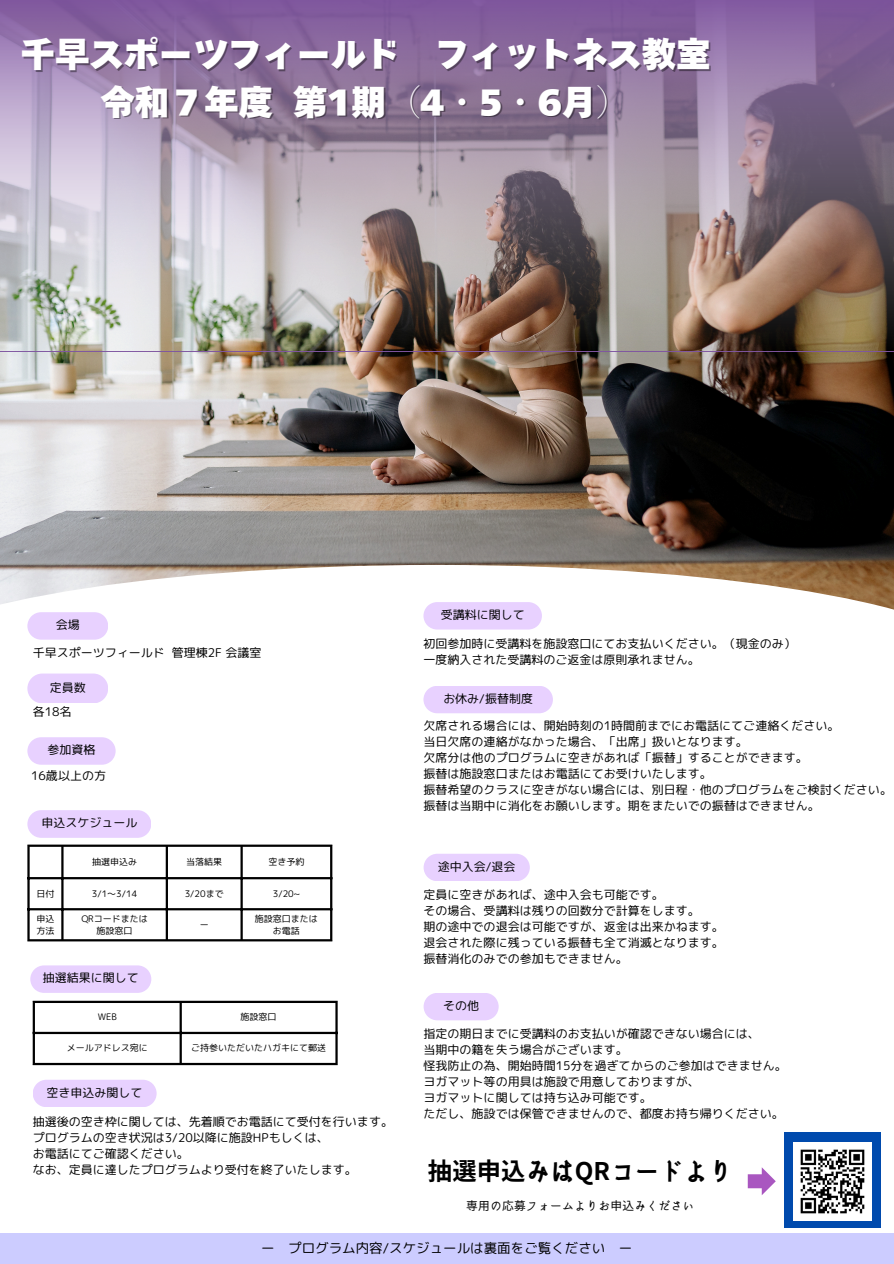
<style>
.page{position:relative;width:894px;height:1264px;background:#fff}
.page>*{position:absolute;margin:0;border:0;box-sizing:border-box;transform-origin:0 0}
.t1{font:34.5px "Tazugane Info Std N X Black";color:#fff}
.t2{font:700 24.3px "irohakaku C";letter-spacing:.005em;color:#000}
.t3{font:13.5px "rounded mplus 1 p regular";color:#000}
.t4{font:12px/16px "rounded mplus 1 p regular";color:#000}
.t5{font:11.7px "irohakaku C";letter-spacing:.025em;color:#000}
.t6{font:9px "rounded mplus 1 p regular";color:#000}
.s1{color:rgb(0 0 0/.4)}
</style>
<div class="page">
<img style="left:0;top:351px;width:893px;height:214px">
<svg style="left:0;top:565px;width:893px;height:200px"></svg>
<div style="left:0;top:1233px;width:893px;height:30px;background:#ccf"></div>
<div style="left:783px;top:1132px;width:97px;height:96px;background:#004aad"></div>
<img style="left:793px;top:1142px;width:77px;height:78px">
<img style="left:0;top:0;width:893px;height:351px">
<div style="left:27px;top:810px;width:124px;height:27px;background:#e8d1ff;border-radius:14px"></div>
<svg style="left:30px;top:965px;width:121px;height:27px;background:#e9d3ff"></svg>
<svg style="left:33px;top:1079px;width:124px;height:28px;background:#e9d4ff"></svg>
<div style="left:423px;top:602px;width:118px;height:27px;background:#e8d1ff"></div>
<svg style="left:423px;top:685px;width:129px;height:28px;background:#e9d4ff"></svg>
<svg style="left:423px;top:853px;width:106px;height:28px;background:#e9d4ff"></svg>
<svg style="left:423px;top:993px;width:75px;height:27px;background:#e9d4ff"></svg>
<hr style="left:27px;top:846px;width:3px;height:93px;background:#000">
<hr style="left:61px;top:846px;width:2px;height:93px;background:#000">
<hr style="left:166px;top:846px;width:2px;height:93px;background:#000">
<hr style="left:240px;top:846px;width:3px;height:93px;background:#000">
<hr style="left:330px;top:846px;width:2px;height:93px;background:#000">
<hr style="left:27px;top:844px;width:305px;height:2px;background:#000">
<hr style="left:27px;top:877px;width:305px;height:2px;background:#000">
<hr style="left:27px;top:908px;width:305px;height:2px;background:#000">
<hr style="left:27px;top:939px;width:305px;height:2px;background:#000">
<hr style="left:33px;top:1003px;width:2px;height:59px;background:#000">
<hr style="left:179px;top:1003px;width:3px;height:59px;background:#000">
<hr style="left:335px;top:1003px;width:2px;height:59px;background:#000">
<hr style="left:33px;top:1000px;width:304px;height:3px;background:#000">
<hr style="left:33px;top:1031px;width:304px;height:3px;background:#000">
<hr style="left:33px;top:1062px;width:304px;height:3px;background:#000">
<svg style="left:747px;top:1167px;width:28px;height:28px"></svg>
<svg style="left:27px;top:612px;width:81px;height:27px;background:#e9d4ff"></svg>
<div style="left:27px;top:673px;width:81px;height:30px;background:#e8d1ff;border-radius:15px"></div>
<svg style="left:27px;top:737px;width:89px;height:27px;background:#e9d4ff"></svg>
<p class="t1" style="left:20px;top:32px;width:691px">千早スポーツフィールド フィットネス教室</p>
<p class="t1" style="left:102px;top:79px;width:530px"><span class="s1">令和７年度</span>第1期（4・5・6<span class="s1">月</span>）</p>
<p class="t4" style="left:56px;top:616px;width:25px">会場</p>
<p class="t4" style="left:33px;top:644px;width:230px">千早スポーツフィールド管理棟2F 会議室</p>
<p class="t4" style="left:50px;top:679px;width:37px">定員数</p>
<p class="t4" style="left:33px;top:704px;width:40px">各18名</p>
<p class="t4" style="left:47px;top:741px;width:49px">参加資格</p>
<p class="t4" style="left:31px;top:767px;width:76px">16歳以上の方</p>
<h1 class="t4" style="left:41px;top:814px;width:97px">申込スケジュール</h1>
<p class="t6" style="left:92px;top:855px;width:46px">抽選申込み</p>
<p class="t6" style="left:186px;top:855px;width:37px">当落結果</p>
<p class="t6" style="left:268px;top:855px;width:37px">空き予約</p>
<p class="t6" style="left:36px;top:886px;width:19px">日付</p>
<p class="t6" style="left:92px;top:886px;width:47px">3/1～3/14</p>
<p class="t6" style="left:185px;top:886px;width:41px">3/20まで</p>
<p class="t6" style="left:273px;top:886px;width:29px">3/20~</p>
<p class="t6" style="left:36px;top:912px;width:19px">申込</p>
<p class="t6" style="left:36px;top:924px;width:19px">方法</p>
<p class="t6" style="left:255px;top:912px;width:64px">施設窓口または</p>
<p class="t6" style="left:273px;top:924px;width:28px">お電話</p>
<p class="t6" style="left:81px;top:912px;width:68px">QRコードまたは</p>
<p class="t6" style="left:97px;top:924px;width:37px">施設窓口</p>
<p class="t6" style="left:200px;top:918px;width:10px">ー</p>
<p class="t4" style="left:43px;top:969px;width:97px">抽選結果に関して</p>
<p class="t6" style="left:98px;top:1010px;width:21px">WEB</p>
<p class="t6" style="left:240px;top:1010px;width:38px">施設窓口</p>
<p class="t6" style="left:67px;top:1041px;width:83px">メールアドレス宛に</p>
<p class="t6" style="left:191px;top:1041px;width:137px">ご持参いただいたハガキにて郵送</p>
<h4 class="t4" style="left:47px;top:1084px;width:97px">空き申込み関して</h4>
<p class="t4" style="left:33px;top:1113px;width:362px">抽選後の空き枠に関しては、先着順でお電話にて受付を行います。プログラムの空き状況は3/20以降に施設HPもしくは、<br>お電話にてご確認ください。<br>なお、定員に達したプログラムより受付を終了いたします。</p>
<p class="t4" style="left:440px;top:606px;width:85px">受講料に関して</p>
<p class="t4" style="left:423px;top:635px;width:374px">初回参加時に受講料を施設窓口にてお支払いください。（現金のみ）</p>
<p class="t4" style="left:423px;top:651px;width:278px">一度納入された受講料のご返金は原則承れません。</p>
<p class="t4" style="left:443px;top:690px;width:91px">お休み/振替制度</p>
<h4 class="t4" style="left:423px;top:717px;width:417px">欠席される場合には、開始時刻の1時間前までにお電話にてご連絡ください。</h4>
<p class="t4" style="left:423px;top:733px;width:326px">当日欠席の連絡がなかった場合、「出席」扱いとなります。</p>
<p class="t4" style="left:423px;top:749px;width:386px">欠席分は他のプログラムに空きがあれば「振替」することができます。</p>
<p class="t4" style="left:423px;top:765px;width:290px">振替は施設窓口またはお電話にてお受けいたします。</p>
<p class="t4" style="left:423px;top:781px;width:470px">振替希望のクラスに空きがない場合には、別日程・他のプログラムをご検討ください。</p>
<p class="t4" style="left:423px;top:797px;width:398px">振替は当期中に消化をお願いします。期をまたいでの振替はできません。</p>
<p class="t4" style="left:437px;top:858px;width:79px">途中入会/退会</p>
<p class="t4" style="left:423px;top:886px;width:242px">定員に空きがあれば、途中入会も可能です。</p>
<p class="t4" style="left:423px;top:902px;width:278px">その場合、受講料は残りの回数分で計算をします。</p>
<p class="t4" style="left:423px;top:918px;width:302px">期の途中での退会は可能ですが、返金は出来かねます。</p>
<p class="t4" style="left:423px;top:934px;width:302px">退会された際に残っている振替も全て消滅となります。</p>
<p class="t4" style="left:423px;top:950px;width:206px">振替消化のみでの参加もできません。</p>
<p class="t4" style="left:443px;top:997px;width:37px">その他</p>
<p class="t4" style="left:423px;top:1025px;width:338px">指定の期日までに受講料のお支払いが確認できない場合には、</p>
<p class="t4" style="left:423px;top:1041px;width:206px">当期中の籍を失う場合がございます。</p>
<p class="t4" style="left:423px;top:1057px;width:364px">怪我防止の為、開始時間15分を過ぎてからのご参加はできません。</p>
<h2 class="t4" style="left:423px;top:1073px;width:278px">ヨガマット等の用具は施設で用意しておりますが、</h2>
<p class="t4" style="left:423px;top:1089px;width:230px">ヨガマットに関しては持ち込み可能です。</p>
<h3 class="t4" style="left:423px;top:1105px;width:362px">ただし、施設では保管できませんので、都度お持ち帰りください。</h3>
<p class="t2" style="left:428px;top:1153px;width:306px">抽選申込みはQRコードより</p>
<p class="t5" style="left:466px;top:1197px;width:229px">専用の応募フォームよりお申込みください</p>
<p class="t3" style="left:261px;top:1237px;width:372px">ー プログラム内容/スケジュールは裏面をご覧ください ー</p>
</div>
